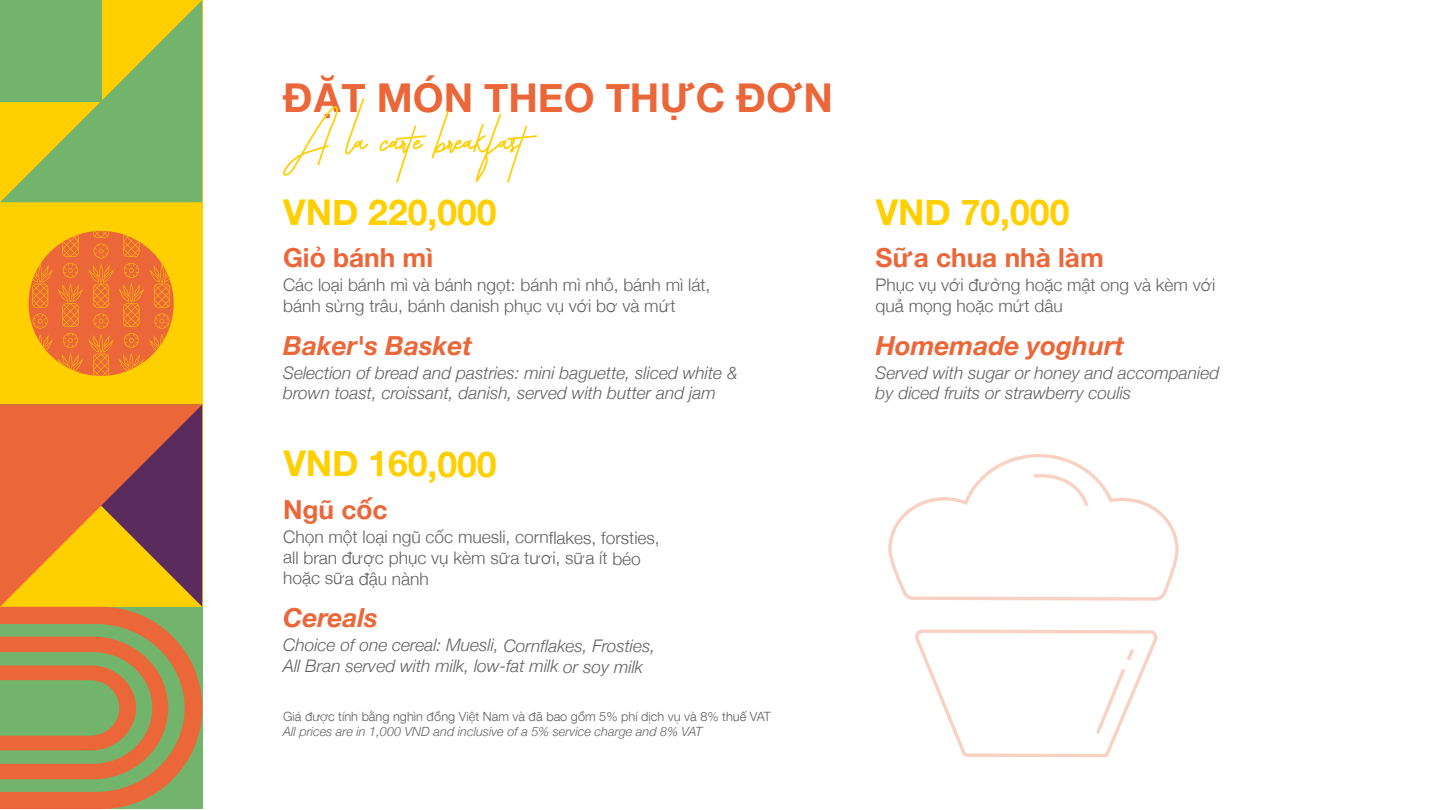
<style>
.page{position:relative;width:1440px;height:810px;background:#fff}
.page>*{position:absolute;margin:0;border:0;box-sizing:border-box;transform-origin:0 0}
.t1{font:90px "SVN Astronout";color:#ffcf00}
.t2{font:700 39.75px "Helvetica Neue";color:#eb6739}
.t3{font:700 35.55px "Helvetica Neue";color:#ffcf00}
.t4{font:italic 700 26.25px "Helvetica Neue";color:#eb6739}
.t5{font:700 26.25px "Helvetica Neue";color:#eb6739}
.t6{font:italic 300 17.33px/20.9px "Helvetica Neue";color:#606060}
.t7{font:300 17.33px/20.5px "Helvetica Neue";color:#606060}
.t8{font:300 12.75px "Helveticai Design Vn";color:#616160}
.t9{font:italic 300 12.75px "Helvetica Neue";color:#616160}
</style>
<div class="page">
<div style="left:0;top:202px;width:202px;height:203px;background:#ffcf00"></div>
<svg style="left:0;top:0;width:202px;height:202px;background:#95ba51"></svg>
<svg style="left:0;top:405px;width:202px;height:404px;background:#bb8144"></svg>
<svg style="left:29px;top:231px;width:145px;height:145px"></svg>
<svg style="left:888px;top:454px;width:291px;height:147px"></svg>
<svg style="left:915px;top:629px;width:243px;height:128px"></svg>
<h2 class="t2" style="left:283px;top:73px;width:551px">ĐẶT MÓN THEO THỰC ĐƠN</h2>
<h1 class="t1" style="left:302px;top:88px;width:224px">A la carte breakfast</h1>
<h3 class="t3" style="left:283px;top:190px;width:215px">VND 220,000</h3>
<h3 class="t5" style="left:283px;top:242px;width:152px">Giỏ bánh mì</h3>
<p class="t7" style="left:283px;top:274px;width:429px;line-height:20.9px">Các loại bánh mì và bánh ngọt: bánh mì nhỏ, bánh mì lát, bánh sừng trâu, bánh danish phục vụ với bơ và mứt</p>
<h3 class="t4" style="left:283px;top:329px;width:191px">Baker's Basket</h3>
<p class="t6" style="left:283px;top:362px;width:456px">Selection of bread and pastries: mini baguette, sliced white &amp; brown toast, croissant, danish, served with butter and jam</p>
<h3 class="t3" style="left:283px;top:442px;width:215px">VND 160,000</h3>
<h3 class="t5" style="left:283px;top:493px;width:106px">Ngũ cốc</h3>
<p class="t7" style="left:283px;top:527px;width:378px">Chọn một loại ngũ cốc muesli, cornflakes, forsties, all bran được phục vụ kèm sữa tươi, sữa ít béo hoặc sữa đậu nành</p>
<h3 class="t4" style="left:283px;top:602px;width:96px">Cereals</h3>
<p class="t6" style="left:283px;top:635px;width:374px">Choice of one cereal: Muesli, Cornflakes, Frosties,<br>All Bran served with milk, low-fat milk or soy milk</p>
<p class="t8" style="left:283px;top:707px;width:489px">Giá được tính bằng nghìn đồng Việt Nam và đã bao gồm 5% phí dịch vụ và 8% thuế VAT</p>
<p class="t9" style="left:283px;top:724px;width:421px">All prices are in 1,000 VND and inclusive of a 5% service charge and 8% VAT</p>
<h3 class="t3" style="left:876px;top:190px;width:195px">VND 70,000</h3>
<h3 class="t5" style="left:876px;top:242px;width:230px">Sữa chua nhà làm</h3>
<p class="t7" style="left:876px;top:274px;width:341px;line-height:20.9px">Phục vụ với đường hoặc mật ong và kèm với quả mọng hoặc mứt dâu</p>
<h3 class="t4" style="left:876px;top:329px;width:250px">Homemade yoghurt</h3>
<p class="t6" style="left:876px;top:362px;width:345px">Served with sugar or honey and accompanied by diced fruits or strawberry coulis</p>
</div>
